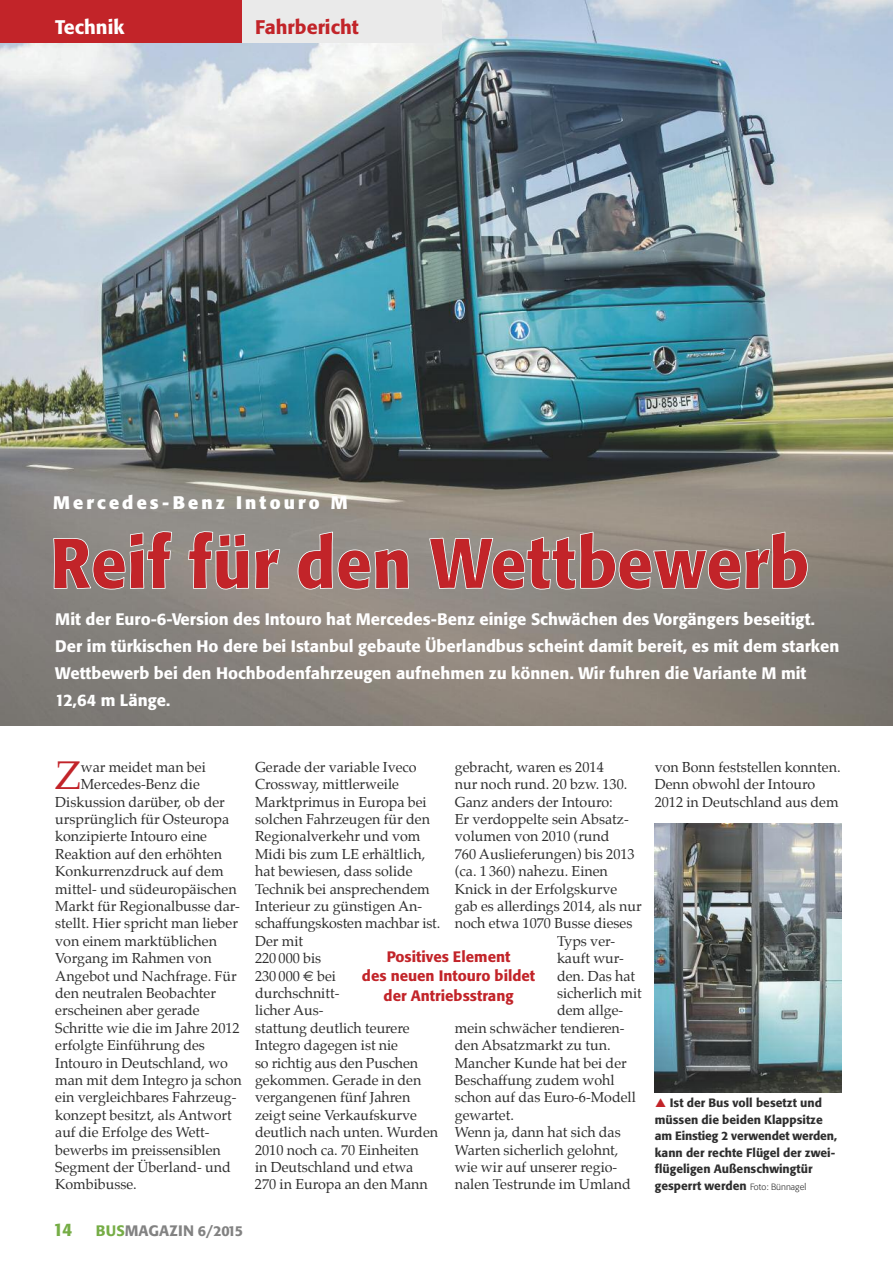
<style>
.page{position:relative;width:893px;height:1263px;background:#fff}
.page>*{position:absolute;margin:0;border:0;box-sizing:border-box;transform-origin:0 0}
.t1{font:39.3px "Palatino";color:#c22429}
.t2{font:500 19.5px "Formata BQ";color:#c22429}
.t3{font:500 19.5px "Formata BQ";color:#fff}
.t4{font:700 18px "Formata BQ";letter-spacing:.175em;color:#fff}
.t5{font:500 18px "Formata BQ";color:#76ad46}
.t6{font:500 16.5px/27px "Formata BQ";color:#fff}
.t7{font:500 15px/19.5px "Formata BQ";color:#c22429;text-align:center}
.t8{font:500 15px "Formata BQ";color:#828282}
.t9{font:14.25px/17.4px "Palatino";color:#2e2e2e}
.t10{font:500 12px/16.5px "Formata BQ";color:#2e2e2e}
.s1{color:#76ad46}
.s2{font-size:14.25px}
.s3{font-family:"Euro Sans"}
.s4{font-weight:300;font-size:9px}
</style>
<div class="page">
<img style="left:0;top:0;width:893px;height:726px">
<div style="left:0;top:0;width:242px;height:43px;background:#c22429"></div>
<div style="left:242px;top:0;width:200px;height:43px;background:#eaeaea"></div>
<svg style="left:53px;top:531px;width:754px;height:58px;background:#ac6967"></svg>
<img style="left:655px;top:823px;width:187px;height:269px">
<h2 class="t3" style="left:55px;top:16px;width:71px">Technik</h2>
<h2 class="t2" style="left:255px;top:16px;width:105px">Fahrbericht</h2>
<p class="t4" style="left:53px;top:493px;width:296px">Mercedes-Benz Intouro M</p>
<p class="t6" style="left:55px;top:606px;width:786px">Mit der Euro-6-Version des Intouro hat Mercedes-Benz einige Schwächen des Vorgängers beseitigt.<br>Der im türkischen Ho dere bei Istanbul gebaute Überlandbus scheint damit bereit, es mit dem starken Wettbewerb bei den Hochbodenfahrzeugen aufnehmen zu können. Wir fuhren die Variante M mit 12,64 m Länge.</p>
<h1 class="t1" style="left:55px;top:757px;width:28px">Z</h1>
<p class="t9" style="left:81px;top:759px;width:127px">war meidet man bei</p>
<p class="t9" style="left:81px;top:776px;width:121px">Mercedes-Benz die</p>
<p class="t9" style="left:55px;top:794px;width:171px">Diskussion darüber, ob der</p>
<p class="t9" style="left:55px;top:811px;width:175px">ursprünglich für Osteuropa</p>
<p class="t9" style="left:55px;top:829px;width:153px">konzipierte Intouro eine</p>
<p class="t9" style="left:55px;top:846px;width:168px">Reaktion auf den erhöhten</p>
<p class="t9" style="left:55px;top:863px;width:170px">Konkurrenzdruck auf dem</p>
<p class="t9" style="left:55px;top:881px;width:183px">mittel- und südeuropäischen</p>
<p class="t9" style="left:55px;top:898px;width:186px">Markt für Regionalbusse dar-</p>
<p class="t9" style="left:55px;top:916px;width:184px">stellt. Hier spricht man lieber</p>
<p class="t9" style="left:55px;top:933px;width:163px">von einem marktüblichen</p>
<p class="t9" style="left:55px;top:950px;width:158px">Vorgang im Rahmen von</p>
<p class="t9" style="left:55px;top:968px;width:183px">Angebot und Nachfrage. Für</p>
<p class="t9" style="left:55px;top:985px;width:162px">den neutralen Beobachter</p>
<p class="t9" style="left:55px;top:1003px;width:146px">erscheinen aber gerade</p>
<p class="t9" style="left:55px;top:1020px;width:186px">Schritte wie die im Jahre 2012</p>
<p class="t9" style="left:55px;top:1037px;width:151px">erfolgte Einführung des</p>
<p class="t9" style="left:55px;top:1055px;width:174px">Intouro in Deutschland, wo</p>
<p class="t9" style="left:55px;top:1072px;width:188px">man mit dem Integro ja schon</p>
<p class="t9" style="left:55px;top:1090px;width:183px">ein vergleichbares Fahrzeug-</p>
<p class="t9" style="left:55px;top:1107px;width:178px">konzept besitzt, als Antwort</p>
<p class="t9" style="left:55px;top:1124px;width:156px">auf die Erfolge des Wett-</p>
<p class="t9" style="left:55px;top:1142px;width:167px">bewerbs im preissensiblen</p>
<p class="t9" style="left:55px;top:1159px;width:177px">Segment der Überland- und</p>
<p class="t9" style="left:55px;top:1177px;width:83px">Kombibusse.</p>
<p class="t5" style="left:53px;top:1219px;width:21px">14</p>
<p class="t8" style="left:96px;top:1222px;width:149px"><span class="s1">BUS</span>MAGAZIN <span class="s2">6/2015</span></p>
<p class="t9" style="left:255px;top:759px;width:187px">Gerade der variable Iveco<br>Crossway, mittlerweile<br>Marktprimus in Europa bei solchen Fahrzeugen für den<br>Regionalverkehr und vom<br>Midi bis zum LE erhältlich, hat bewiesen, dass solide<br>Technik bei ansprechendem<br>Interieur zu günstigen An&shy;schaffungskosten machbar ist.<br>Der mit<br>220 000 bis<br>230 000 <span class="s3">€</span> bei<br>durchschnitt-<br>licher Aus-<br>stattung deutlich teurere<br>Integro dagegen ist nie<br>so richtig aus den Puschen gekommen. Gerade in den vergangenen fünf Jahren zeigt seine Verkaufskurve deutlich nach unten. Wurden<br>2010 noch ca. 70 Einheiten<br>in Deutschland und etwa<br>270 in Europa an den Mann</p>
<p class="t9" style="left:455px;top:759px;width:150px">gebracht, waren es 2014</p>
<p class="t9" style="left:455px;top:776px;width:174px">nur noch rund. 20 bzw. 130.</p>
<p class="t9" style="left:455px;top:794px;width:159px">Ganz anders der Intouro:</p>
<p class="t9" style="left:455px;top:811px;width:175px">Er verdoppelte sein Absatz-</p>
<p class="t9" style="left:455px;top:829px;width:156px">volumen von 2010 (rund</p>
<p class="t9" style="left:455px;top:846px;width:181px">760 Auslieferungen) bis 2013</p>
<p class="t9" style="left:455px;top:863px;width:155px">(ca. 1 360) nahezu. Einen</p>
<p class="t9" style="left:455px;top:881px;width:164px">Knick in der Erfolgskurve</p>
<p class="t9" style="left:455px;top:898px;width:188px">gab es allerdings 2014, als nur</p>
<p class="t9" style="left:455px;top:916px;width:179px">noch etwa 1070 Busse dieses</p>
<p class="t9" style="left:557px;top:933px;width:60px">Typs ver-</p>
<p class="t9" style="left:557px;top:950px;width:68px">kauft wur-</p>
<p class="t9" style="left:557px;top:968px;width:80px">den. Das hat</p>
<p class="t9" style="left:557px;top:985px;width:86px">sicherlich mit</p>
<p class="t9" style="left:557px;top:1003px;width:68px">dem allge-</p>
<p class="t9" style="left:455px;top:1020px;width:171px">mein schwächer tendieren-</p>
<p class="t9" style="left:455px;top:1037px;width:157px">den Absatzmarkt zu tun.</p>
<p class="t9" style="left:455px;top:1055px;width:173px">Mancher Kunde hat bei der</p>
<p class="t9" style="left:455px;top:1072px;width:161px">Beschaffung zudem wohl</p>
<p class="t9" style="left:455px;top:1090px;width:183px">schon auf das Euro-6-Modell</p>
<p class="t9" style="left:455px;top:1107px;width:61px">gewartet.</p>
<p class="t9" style="left:455px;top:1124px;width:167px">Wenn ja, dann hat sich das</p>
<p class="t9" style="left:455px;top:1142px;width:165px">Warten sicherlich gelohnt,</p>
<p class="t9" style="left:455px;top:1159px;width:164px">wie wir auf unserer regio-</p>
<p class="t9" style="left:455px;top:1177px;width:178px">nalen Testrunde im Umland</p>
<p class="t7" style="left:362px;top:947px;width:175px">Positives Element<br>des neuen Intouro bildet der Antriebsstrang</p>
<p class="t9" style="left:655px;top:759px;width:187px">von Bonn feststellen konnten.<br>Denn obwohl der Intouro<br>2012 in Deutschland aus dem</p>
<p class="t10" style="left:655px;top:1095px;width:184px;text-indent:15px">Ist der Bus voll besetzt und müssen die beiden Klappsitze am Einstieg 2 verwendet werden, kann der rechte Flügel der zwei&shy;flügeligen Außenschwingtür gesperrt werden <span class="s4">Foto: Bünnagel</span></p>
</div>
